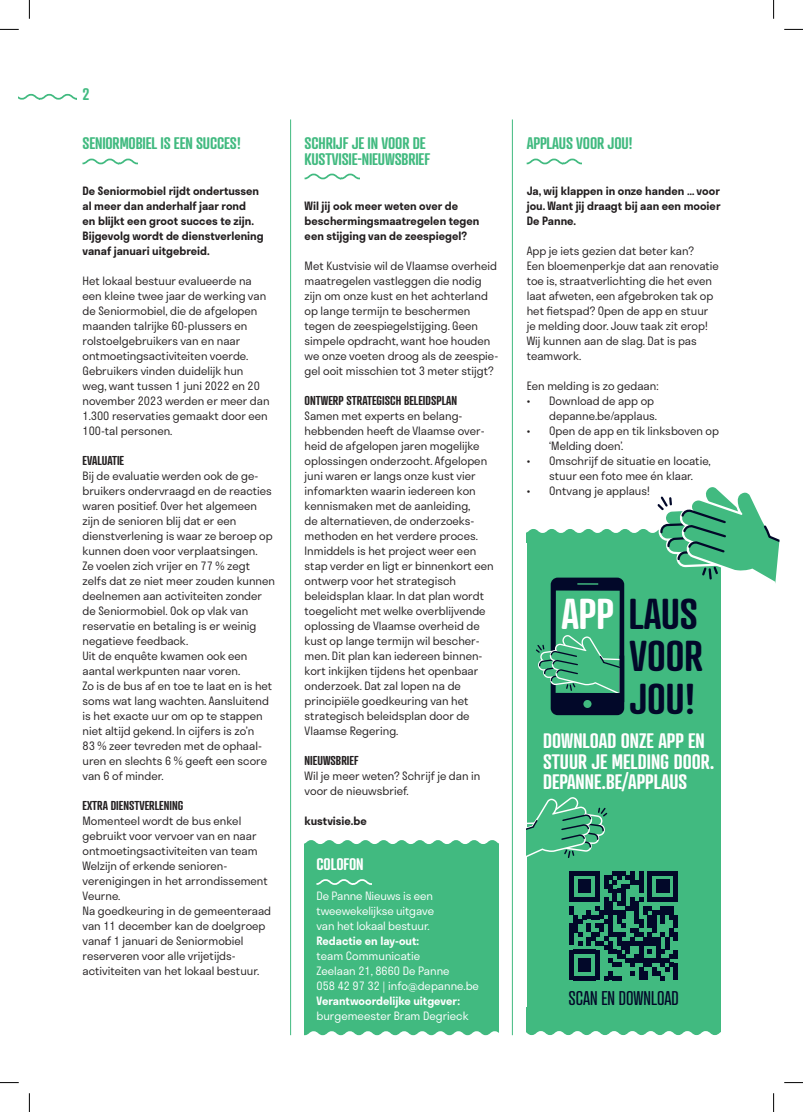
<style>
.page{position:relative;width:803px;height:1112px;background:#fff}
.page>*{position:absolute;margin:0;border:0;box-sizing:border-box;transform-origin:0 0}
.t1{font:600 41.75px/42.6px "Atrament";color:#020829;text-align:justify}
.t2{font:600 20.25px/20.2px "Atrament";color:#fff}
.t3{font:19.25px "Atrament";color:#020829}
.t4{font:600 16.25px/15px "Atrament";letter-spacing:-.01em;color:#41ba80}
.t5{font:600 16.25px "Atrament";letter-spacing:-.01em;color:#fff}
.t6{font:600 12.5px "Atrament";color:#231f20}
.t7{font:300 11.25px/15px "Stratos";color:#231f20}
.t8{font:600 11.25px/15px "Stratos";color:#231f20}
.t9{font:300 11.25px/15px "Stratos";color:#fff;text-align:justify}
.t10{font:600 11.25px "Stratos";color:#fff}
.s1{color:#fff}
</style>
<div class="page">
<hr style="left:290px;top:119px;width:1px;height:915px;background:#41ba80">
<hr style="left:512px;top:119px;width:1px;height:915px;background:#41ba80">
<svg style="left:19px;top:94px;width:57px;height:6px"></svg>
<svg style="left:83px;top:158px;width:54px;height:6px"></svg>
<svg style="left:305px;top:173px;width:54px;height:6px"></svg>
<svg style="left:527px;top:158px;width:55px;height:6px"></svg>
<div style="left:527px;top:534px;width:193px;height:477px;background:#41ba80"></div>
<div style="left:527px;top:1011px;width:193px;height:23px;background:#41ba80"></div>
<svg style="left:527px;top:797px;width:80px;height:61px"></svg>
<svg style="left:569px;top:871px;width:109px;height:108px"></svg>
<svg style="left:527px;top:487px;width:253px;height:228px"></svg>
<div style="left:305px;top:847px;width:194px;height:187px;background:#41ba80"></div>
<svg style="left:305px;top:840px;width:194px;height:7px"></svg>
<svg style="left:316px;top:878px;width:55px;height:6px"></svg>
<svg style="left:0;top:29px;width:19px;height:1px"></svg>
<svg style="left:784px;top:29px;width:19px;height:1px"></svg>
<svg style="left:0;top:1082px;width:19px;height:1px"></svg>
<svg style="left:784px;top:1082px;width:19px;height:1px"></svg>
<svg style="left:29px;top:0;width:1px;height:19px"></svg>
<svg style="left:29px;top:1093px;width:1px;height:18px"></svg>
<svg style="left:773px;top:0;width:1px;height:19px"></svg>
<svg style="left:773px;top:1093px;width:1px;height:18px"></svg>
<h3 class="t4" style="left:83px;top:86px;width:9px">2</h3>
<h3 class="t4" style="left:83px;top:136px;width:160px">SENIORMOBIEL IS EEN SUCCES!</h3>
<p class="t8" style="left:83px;top:182px;width:183px">De Seniormobiel rijdt ondertussen al meer dan anderhalf jaar rond<br>en blijkt een groot succes te zijn.<br>Bijgevolg wordt de dienstverlening vanaf januari uitgebreid.</p>
<p class="t7" style="left:83px;top:272px;width:189px">Het lokaal bestuur evalueerde na een kleine twee jaar de werking van de Seniormobiel, die de afgelopen maanden talrijke 60-plussers en rolstoelgebruikers van en naar ontmoetingsactiviteiten voerde.<br>Gebruikers vinden duidelijk hun weg, want tussen 1 juni 2022 en 20 november 2023 werden er meer dan<br>1.300 reservaties gemaakt door een<br>100-tal personen.</p>
<p class="t6" style="left:83px;top:452px;width:43px">EVALUATIE</p>
<p class="t7" style="left:83px;top:467px;width:194px">Bij de evaluatie werden ook de ge&shy;bruikers ondervraagd en de reacties waren positief. Over het algemeen zijn de senioren blij dat er een dienstverlening is waar ze beroep op kunnen doen voor verplaatsingen.<br>Ze voelen zich vrijer en 77 % zegt zelfs dat ze niet meer zouden kunnen deelnemen aan activiteiten zonder de Seniormobiel. Ook op vlak van reservatie en betaling is er weinig negatieve feedback.<br>Uit de enquête kwamen ook een aantal werkpunten naar voren.<br>Zo is de bus af en toe te laat en is het soms wat lang wachten. Aansluitend is het exacte uur om op te stappen niet altijd gekend. In cijfers is zo’n<br>83 % zeer tevreden met de ophaal&shy;uren en slechts 6 % geeft een score van 6 of minder.</p>
<p class="t6" style="left:83px;top:797px;width:102px">EXTRA DIENSTVERLENING</p>
<p class="t7" style="left:83px;top:812px;width:190px">Momenteel wordt de bus enkel gebruikt voor vervoer van en naar ontmoetingsactiviteiten van team<br>Welzijn of erkende senioren&shy;verenigingen in het arrondissement<br>Veurne.<br>Na goedkeuring in de gemeenteraad van 11 december kan de doelgroep vanaf 1 januari de Seniormobiel reserveren voor alle vrijetijds&shy;activiteiten van het lokaal bestuur.</p>
<h3 class="t4" style="left:305px;top:136px;width:127px">SCHRIJF JE IN VOOR DE<br>KUSTVISIE-NIEUWSBRIEF</h3>
<p class="t8" style="left:305px;top:197px;width:176px">Wil jij ook meer weten over de beschermingsmaatregelen tegen een stijging van de zeespiegel?</p>
<p class="t7" style="left:305px;top:257px;width:195px">Met Kustvisie wil de Vlaamse overheid maatregelen vastleggen die nodig zijn om onze kust en het achterland op lange termijn te beschermen tegen de zeespiegelstijging. Geen simpele opdracht, want hoe houden we onze voeten droog als de zeespie&shy;gel ooit misschien tot 3 meter stijgt?</p>
<p class="t6" style="left:305px;top:392px;width:154px">ONTWERP STRATEGISCH BELEIDSPLAN</p>
<p class="t7" style="left:305px;top:407px;width:191px">Samen met experts en belang&shy;hebbenden heeft de Vlaamse over&shy;heid de afgelopen jaren mogelijke oplossingen onderzocht. Afgelopen juni waren er langs onze kust vier infomarkten waarin iedereen kon kennismaken met de aanleiding,<br>de alternatieven, de onderzoeks&shy;methoden en het verdere proces.<br>Inmiddels is het project weer een stap verder en ligt er binnenkort een ontwerp voor het strategisch beleidsplan klaar. In dat plan wordt toegelicht met welke overblijvende oplossing de Vlaamse overheid de kust op lange termijn wil bescher&shy;men. Dit plan kan iedereen binnen&shy;kort inkijken tijdens het openbaar onderzoek. Dat zal lopen na de principiële goedkeuring van het strategisch beleidsplan door de<br>Vlaamse Regering.</p>
<p class="t6" style="left:305px;top:752px;width:55px">NIEUWSBRIEF</p>
<p class="t7" style="left:305px;top:767px;width:177px">Wil je meer weten? Schrijf je dan in voor de nieuwsbrief.</p>
<p class="t8" style="left:305px;top:812px;width:64px">kustvisie.be</p>
<h3 class="t5" style="left:316px;top:853px;width:49px">COLOFON</h3>
<p class="t9" style="left:316px;top:887px;width:119px">De Panne Nieuws is een tweewekelijkse uitgave van het lokaal bestuur.</p>
<p class="t10" style="left:316px;top:931px;width:104px">Redactie en lay-out:</p>
<p class="t9" style="left:316px;top:947px;width:164px;text-align:left">team Communicatie<br>Zeelaan 21, 8660 De Panne<br>058 42 97 32 | info@depanne.be</p>
<p class="t10" style="left:316px;top:991px;width:145px">Verantwoordelijke uitgever:</p>
<p class="t9" style="left:316px;top:1007px;width:154px">burgemeester Bram Degrieck</p>
<h3 class="t4" style="left:527px;top:136px;width:108px">APPLAUS VOOR JOU!</h3>
<p class="t8" style="left:527px;top:182px;width:195px;text-align:justify">Ja, wij klappen in onze handen … voor jou. Want jij draagt bij aan een mooier De Panne.</p>
<p class="t7" style="left:527px;top:242px;width:194px">App je iets gezien dat beter kan?<br>Een bloemenperkje dat aan renovatie toe is, straatverlichting die het even laat afweten, een afgebroken tak op het fietspad? Open de app en stuur je melding door. Jouw taak zit erop!<br>Wij kunnen aan de slag. Dat is pas teamwork.</p>
<p class="t7" style="left:527px;top:377px;width:133px">Een melding is zo gedaan:</p>
<p class="t7" style="left:527px;top:392px;width:132px;text-align:right">• Download de app op depanne.be/applaus.</p>
<p class="t7" style="left:549px;top:422px;width:171px;text-indent:-22px">• Open de app en tik linksboven op ‘Melding doen’.</p>
<p class="t7" style="left:527px;top:452px;width:186px;text-align:center">• Omschrijf de situatie en locatie, stuur een foto mee én klaar.</p>
<p class="t7" style="left:527px;top:482px;width:125px">• Ontvang je applaus!</p>
<h1 class="t1" style="left:629px;top:591px;width:75px;text-indent:-68px"><span class="s1">APP</span> LAUS VOOR JOU!</h1>
<h2 class="t2" style="left:543px;top:730px;width:173px">DOWNLOAD ONZE APP EN<br>STUUR JE MELDING DOOR.<br>DEPANNE.BE/APPLAUS</h2>
<h3 class="t3" style="left:568px;top:986px;width:112px">SCAN EN DOWNLOAD</h3>
</div>
